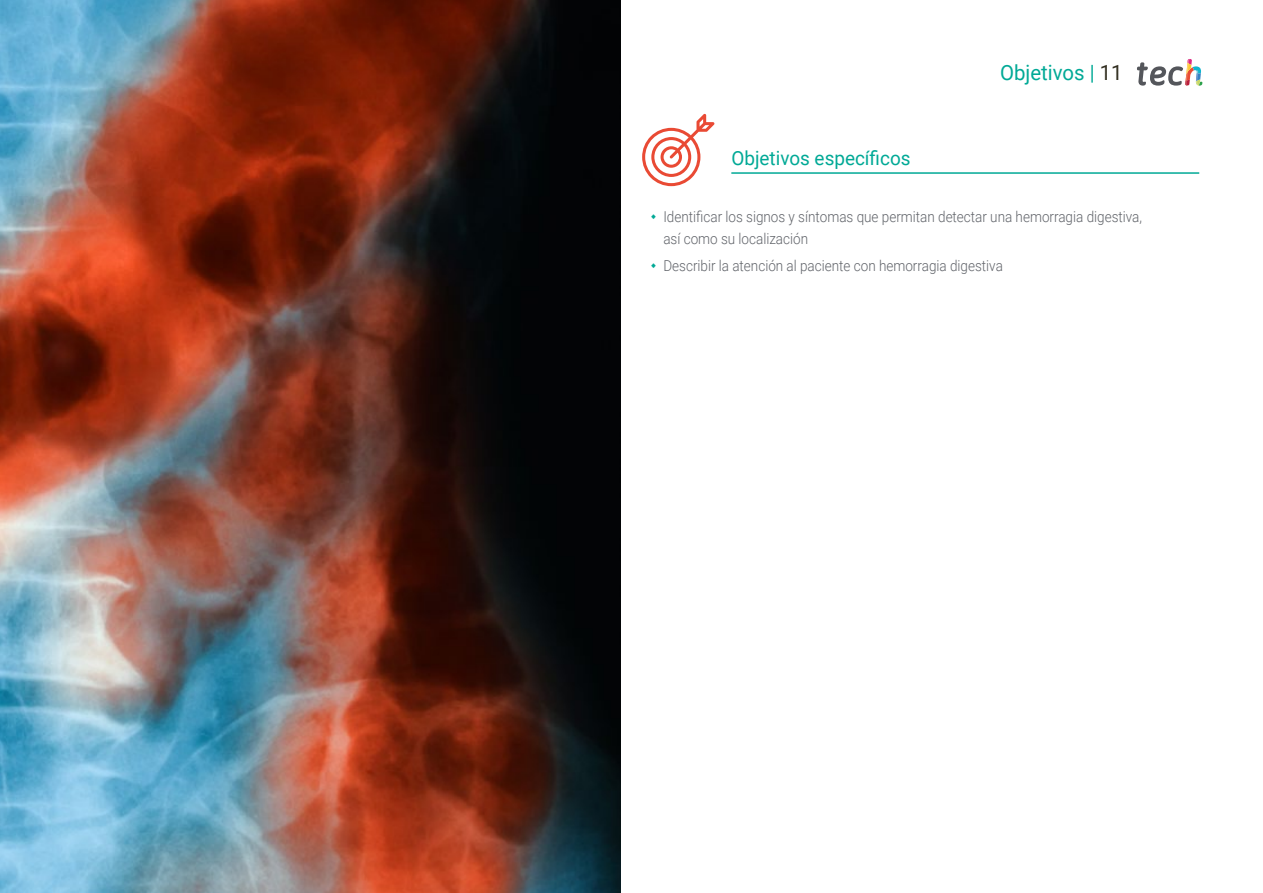
<style>
.page{position:relative;width:1263px;height:893px;background:#fff}
.page>*{position:absolute;margin:0;border:0;box-sizing:border-box;transform-origin:0 0}
.t1{font:21px "Roboto";color:#00a996}
.t2{font:19.5px "Roboto";color:#00a996}
.t3{font:300 15px/22.5px "Roboto";color:#61646a;scale:.9 1}
.s1{color:#312e20}
</style>
<div class="page">
<img style="left:0;top:0;width:621px;height:893px">
<svg style="left:642px;top:114px;width:72px;height:72px"></svg>
<hr style="left:731px;top:173px;width:468px;height:1px;background:#00a996">
<svg style="left:1137px;top:59px;width:65px;height:27px"></svg>
<h2 class="t2" style="left:731px;top:144px;width:181px">Objetivos específicos</h2>
<h1 class="t1" style="left:1000px;top:57px;width:124px">Objetivos | <span class="s1">11</span></h1>
<p class="t3" style="left:663px;top:205px;width:533px">Identificar los signos y síntomas que permitan detectar una hemorragia digestiva, así como su localización</p>
<p class="t3" style="left:663px;top:254px;width:379px">Describir la atención al paciente con hemorragia digestiva</p>
</div>
